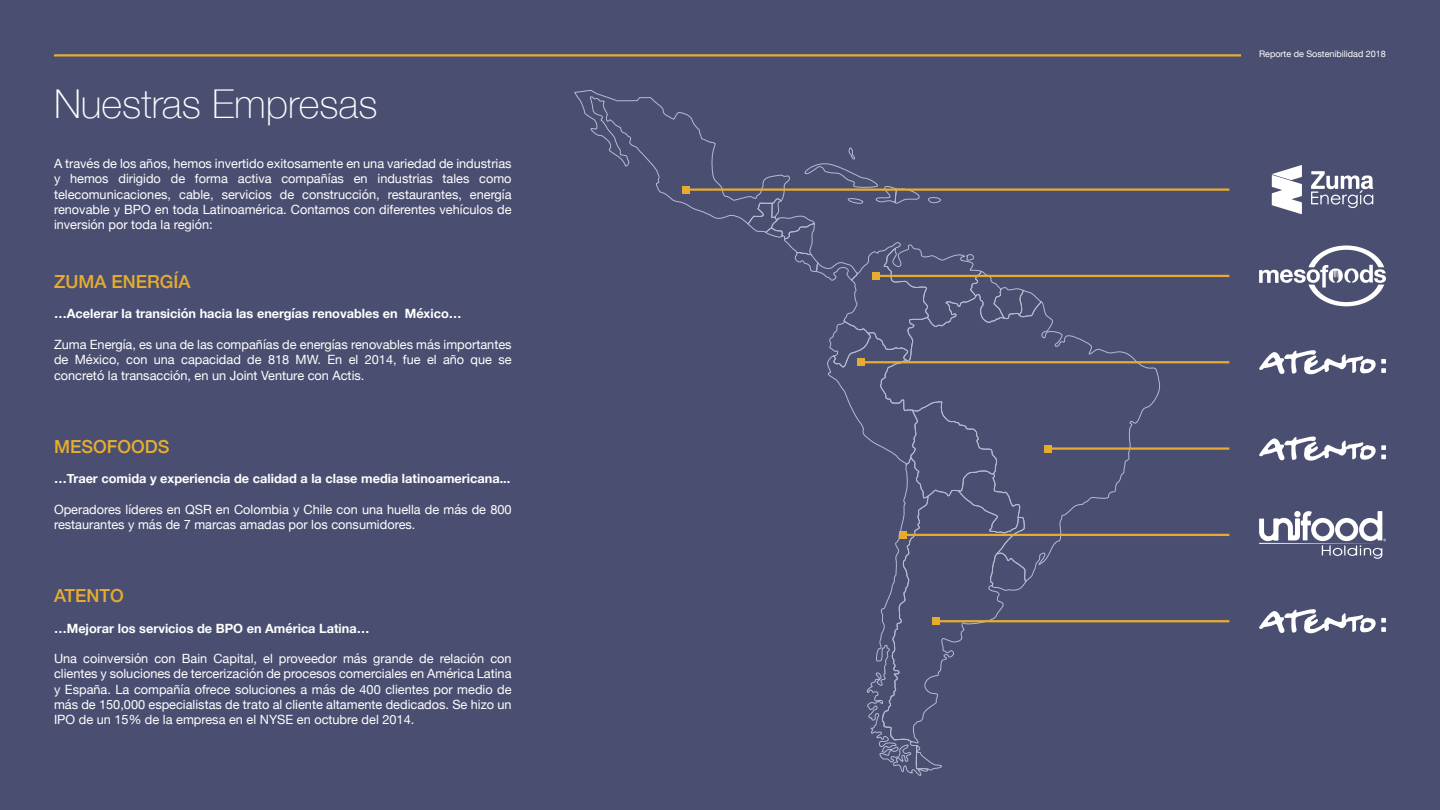
<style>
.page{position:relative;width:1440px;height:810px;background:#4a4f71}
.page>*{position:absolute;margin:0;border:0;box-sizing:border-box;transform-origin:0 0}
.t1{font:100 39.75px "Helvetica Neue";color:#fff}
.t2{font:500 18px "Helvetica Neue";color:#e7ac2f}
.t3{font:12.75px/15.3px "Helvetica Neue";color:#fff;text-align:justify}
.t4{font:700 12.75px "Helvetica Neue";color:#fff}
.t5{font:9px "Helvetica Neue";color:#fff}
</style>
<div class="page">
<h1 class="t1" style="left:54px;top:73px;width:325px">Nuestras Empresas</h1>
<p class="t3" style="left:54px;top:157px;width:459px">A través de los años, hemos invertido exitosamente en una variedad de industrias y hemos dirigido de forma activa compañías en industrias tales como telecomunicaciones, cable, servicios de construcción, restaurantes, energía renovable y BPO en toda Latinoamérica. Contamos con diferentes vehículos de inversión por toda la región:</p>
<h2 class="t2" style="left:54px;top:267px;width:138px">ZUMA ENERGÍA</h2>
<p class="t4" style="left:54px;top:304px;width:409px">…Acelerar la transición hacia las energías renovables en México…</p>
<p class="t3" style="left:54px;top:338px;width:459px">Zuma Energía, es una de las compañías de energías renovables más importantes de México, con una capacidad de 818 MW. En el 2014, fue el año que se concretó la transacción, en un Joint Venture con Actis.</p>
<h2 class="t2" style="left:54px;top:432px;width:117px">MESOFOODS</h2>
<p class="t4" style="left:54px;top:469px;width:458px">…Traer comida y experiencia de calidad a la clase media latinoamericana...</p>
<p class="t3" style="left:54px;top:502px;width:459px">Operadores líderes en QSR en Colombia y Chile con una huella de más de 800 restaurantes y más de 7 marcas amadas por los consumidores.</p>
<h2 class="t2" style="left:54px;top:581px;width:71px">ATENTO</h2>
<p class="t4" style="left:54px;top:618px;width:317px">…Mejorar los servicios de BPO en América Latina…</p>
<p class="t3" style="left:54px;top:652px;width:459px">Una coinversión con Bain Capital, el proveedor más grande de relación con clientes y soluciones de tercerización de procesos comerciales en América Latina y España. La compañía ofrece soluciones a más de 400 clientes por medio de más de 150,000 especialistas de trato al cliente altamente dedicados. Se hizo un IPO de un 15% de la empresa en el NYSE en octubre del 2014.</p>
<p class="t5" style="left:1259px;top:47px;width:128px">Reporte de Sostenibilidad 2018</p>
</div>
